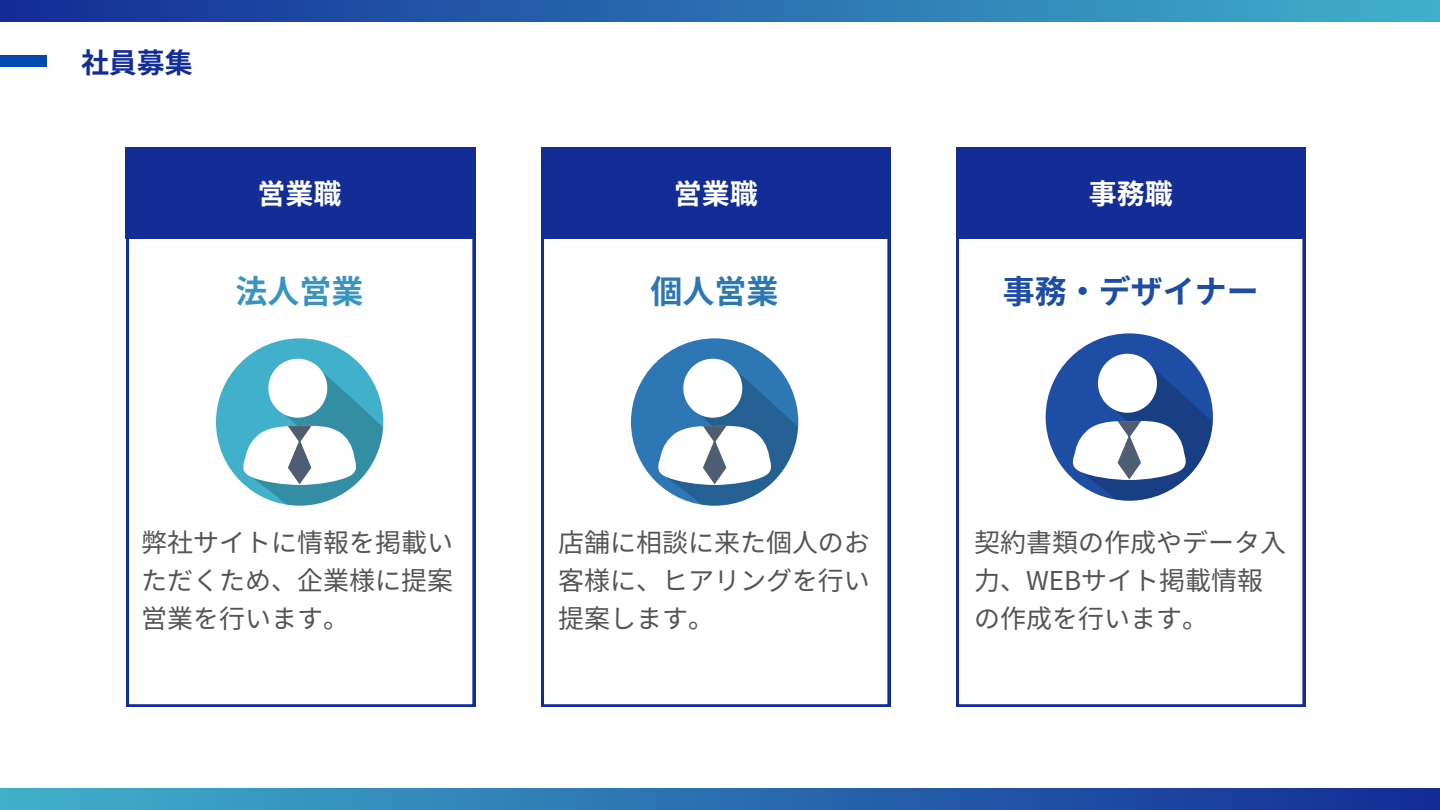
<style>
.page{position:relative;width:1440px;height:810px;background:#fff}
.page>*{position:absolute;margin:0;border:0;box-sizing:border-box;transform-origin:0 0}
.t1{font:700 32px "Noto Sans CJ Ksc";color:#1e4da4}
.t2{font:700 32px "Noto Sans CJ Ksc";color:#3995c0}
.t3{font:700 32px "Noto Sans CJ Ksc";color:#2d77b5}
.t4{font:700 28px "Noto Sans JP";color:#fff}
.t5{font:700 28px "Noto Sans JP";color:#132c96}
.t6{font:26px/38.2px "Noto Sans JP";color:#545454;text-align:justify}
</style>
<div class="page">
<div style="left:0;top:56px;width:47px;height:11px;background:#004aad"></div>
<div style="left:0;top:789px;width:1440px;height:21px;background:linear-gradient(to right,#41b1cb,#132b96)"></div>
<div style="left:0;top:0;width:1440px;height:21px;background:linear-gradient(to right,#132b96,#41b1cb)"></div>
<svg style="left:126px;top:147px;width:349px;height:560px"></svg>
<div style="left:125px;top:147px;width:349px;height:92px;background:#132c96"></div>
<svg style="left:541px;top:239px;width:349px;height:468px"></svg>
<div style="left:541px;top:147px;width:349px;height:92px;background:#132c96"></div>
<svg style="left:956px;top:239px;width:349px;height:468px"></svg>
<div style="left:956px;top:147px;width:349px;height:92px;background:#132c96"></div>
<div style="left:216px;top:338px;width:167px;height:168px;background:#41b1cb;border-radius:50%"></div>
<svg style="left:239px;top:359px;width:144px;height:147px"></svg>
<div style="left:631px;top:338px;width:167px;height:168px;background:#2d77b5;border-radius:50%"></div>
<svg style="left:654px;top:359px;width:144px;height:147px"></svg>
<div style="left:1046px;top:333px;width:167px;height:168px;background:#1e4da4;border-radius:50%"></div>
<svg style="left:1069px;top:354px;width:144px;height:147px"></svg>
<h1 class="t5" style="left:81px;top:40px;width:113px">社員募集</h1>
<h3 class="t4" style="left:258px;top:172px;width:85px">営業職</h3>
<h3 class="t4" style="left:674px;top:172px;width:85px">営業職</h3>
<h1 class="t4" style="left:1089px;top:172px;width:85px">事務職</h1>
<p class="t2" style="left:236px;top:266px;width:129px">法人営業</p>
<p class="t3" style="left:651px;top:266px;width:129px">個人営業</p>
<h3 class="t1" style="left:1003px;top:266px;width:257px">事務・デザイナー</h3>
<p class="t6" style="left:141px;top:522px;width:313px">弊社サイトに情報を掲載いただくため、企業様に提案営業を行います。</p>
<p class="t6" style="left:558px;top:522px;width:313px">店舗に相談に来た個人のお客様に、ヒアリングを行い提案します。</p>
<h3 class="t6" style="left:974px;top:522px;width:311px;text-align:left">契約書類の作成やデータ入力、WEBサイト掲載情報の作成を行います。</h3>
</div>
